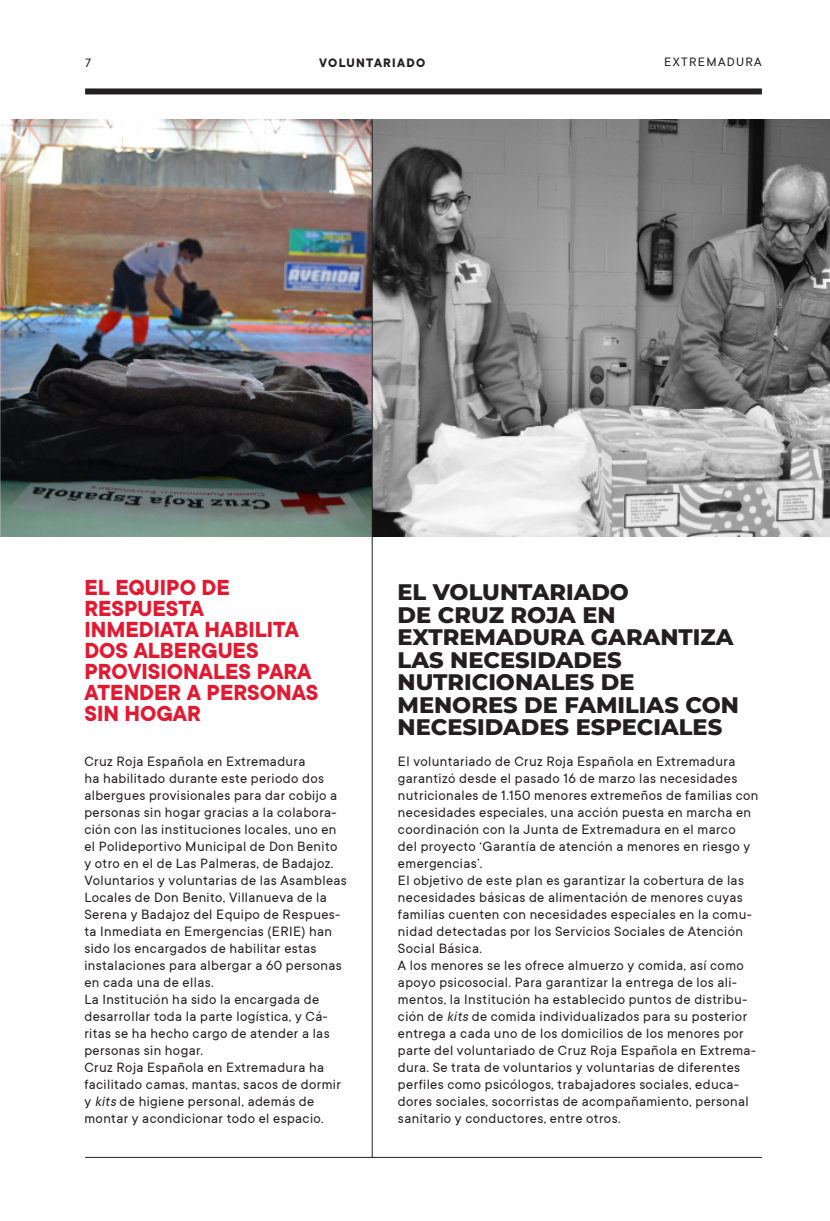
<style>
.page{position:relative;width:830px;height:1221px;background:#fff}
.page>*{position:absolute;margin:0;border:0;box-sizing:border-box;transform-origin:0 0}
.t1{font:700 24px/21px "TT Commons";color:#e21931}
.t2{font:800 22.5px/22.5px "Montserrat";color:#231f20}
.TEXTO_GENERAL_OK{font:15px/17px "TT Commons";letter-spacing:.025em;color:#231f20}
.t3{font:13.5px "TT Commons";letter-spacing:.095em;color:#231f20}
.t4{font:700 13.5px "TT Commons";letter-spacing:.095em;color:#231f20}
.s1{font-style:italic}
</style>
<div class="page">
<div style="left:85px;top:88px;width:676px;height:6px;background:#231f20"></div>
<hr style="left:85px;top:1157px;width:676px;height:1px;background:#231f20">
<img style="left:1px;top:119px;width:371px;height:417px">
<img style="left:0;top:119px;width:1px;height:417px">
<svg style="left:373px;top:119px;width:456px;height:417px;background:#8e8e8e"></svg>
<hr style="left:372px;top:119px;width:1px;height:1038px;background:#231f20">
<p class="t3" style="left:85px;top:55px;width:7px">7</p>
<p class="t4" style="left:319px;top:56px;width:107px">VOLUNTARIADO</p>
<p class="t3" style="left:664px;top:55px;width:99px">EXTREMADURA</p>
<p class="t1" style="left:84px;top:578px;width:235px">EL EQUIPO DE<br>RESPUESTA<br>INMEDIATA HABILITA<br>DOS ALBERGUES<br>PROVISIONALES PARA<br>ATENDER A PERSONAS<br>SIN HOGAR</p>
<p class="TEXTO_GENERAL_OK" style="left:84px;top:752px;width:254px">Cruz Roja Española en Extremadura<br>ha habilitado durante este periodo dos albergues provisionales para dar cobijo a personas sin hogar gracias a la colabora&shy;ción con las instituciones locales, uno en el Polideportivo Municipal de Don Benito y otro en el de Las Palmeras, de Badajoz.</p>
<p class="TEXTO_GENERAL_OK" style="left:84px;top:872px;width:264px">Voluntarios y voluntarias de las Asambleas Locales de Don Benito, Villanueva de la Serena y Badajoz del Equipo de Respues&shy;ta Inmediata en Emergencias (ERIE) han sido los encargados de habilitar estas instalaciones para albergar a 60 personas en cada una de ellas.</p>
<p class="TEXTO_GENERAL_OK" style="left:84px;top:991px;width:246px">La Institución ha sido la encargada de desarrollar toda la parte logística, y Cá&shy;ritas se ha hecho cargo de atender a las personas sin hogar.</p>
<p class="TEXTO_GENERAL_OK" style="left:84px;top:1059px;width:258px">Cruz Roja Española en Extremadura ha facilitado camas, mantas, sacos de dormir y <span class="s1">kits</span> de higiene personal, además de montar y acondicionar todo el espacio.</p>
<p class="t2" style="left:397px;top:580px;width:343px">EL VOLUNTARIADO<br>DE CRUZ ROJA EN<br>EXTREMADURA GARANTIZA<br>LAS NECESIDADES<br>NUTRICIONALES DE<br>MENORES DE FAMILIAS CON<br>NECESIDADES ESPECIALES</p>
<p class="TEXTO_GENERAL_OK" style="left:398px;top:752px;width:362px">El voluntariado de Cruz Roja Española en Extremadura garantizó desde el pasado 16 de marzo las necesidades nutricionales de 1.150 menores extremeños de familias con necesidades especiales, una acción puesta en marcha en coordinación con la Junta de Extremadura en el marco del proyecto ‘Garantía de atención a menores en riesgo y emergencias’.</p>
<p class="TEXTO_GENERAL_OK" style="left:398px;top:872px;width:355px">El objetivo de este plan es garantizar la cobertura de las necesidades básicas de alimentación de menores cuyas familias cuenten con necesidades especiales en la comu&shy;nidad detectadas por los Servicios Sociales de Atención Social Básica.</p>
<p class="TEXTO_GENERAL_OK" style="left:398px;top:957px;width:359px">A los menores se les ofrece almuerzo y comida, así como apoyo psicosocial. Para garantizar la entrega de los ali&shy;mentos, la Institución ha establecido puntos de distribu&shy;ción de <span class="s1">kits</span> de comida individualizados para su posterior entrega a cada uno de los domicilios de los menores por parte del voluntariado de Cruz Roja Española en Extrema&shy;dura. Se trata de voluntarios y voluntarias de diferentes perfiles como psicólogos, trabajadores sociales, educa&shy;dores sociales, socorristas de acompañamiento, personal sanitario y conductores, entre otros.</p>
</div>
